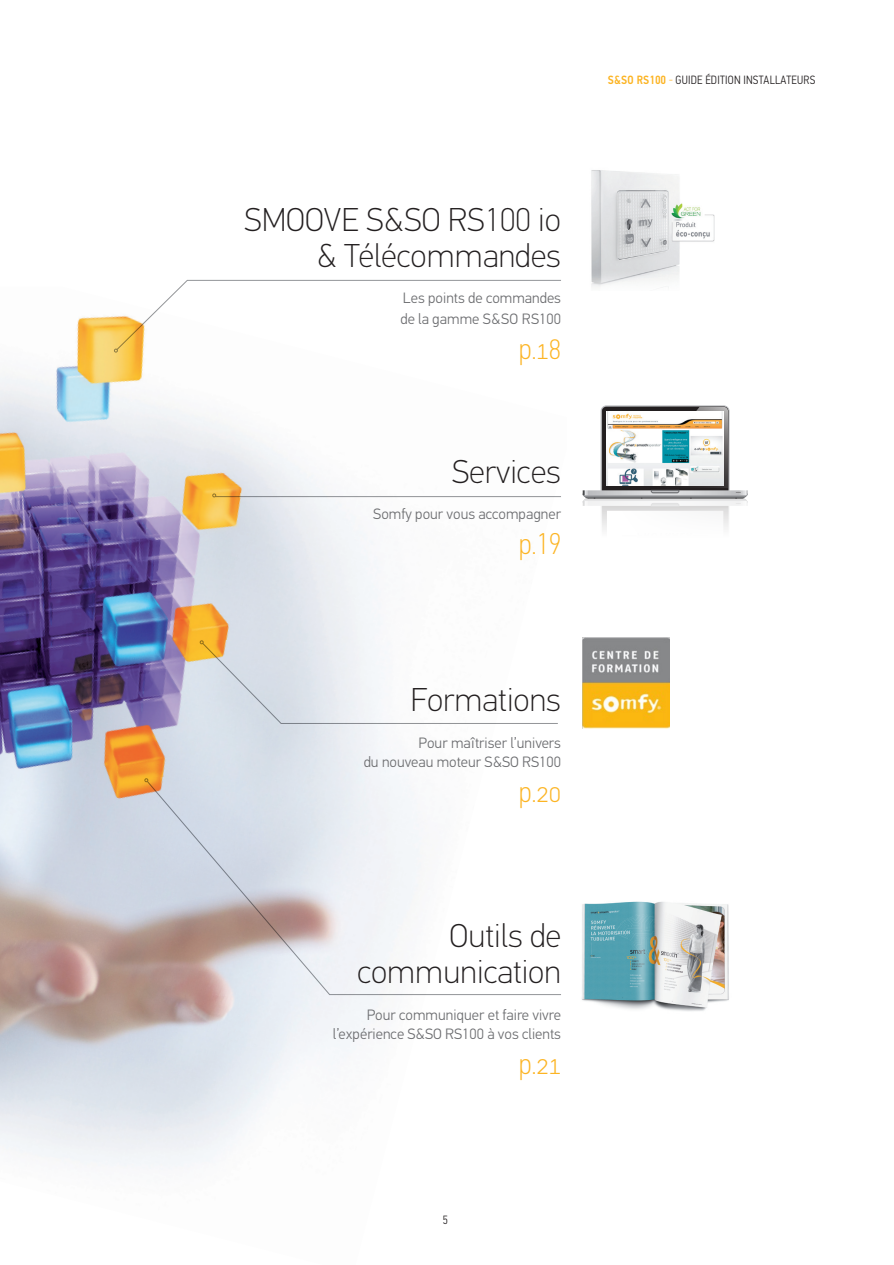
<style>
.page{position:relative;width:894px;height:1265px;background:#fff}
.page>*{position:absolute;margin:0;border:0;box-sizing:border-box;transform-origin:0 0}
.t1{font:100 33px/36px "PF Din Text Pro";color:#231f20;text-align:right}
.t2{font:100 30px "PF Din Text Cond Pro";color:#fcb423}
.t3{font:300 15px/19.5px "PF Din Text Pro";color:#6c6d70;text-align:right}
.t4{font:300 12px "PF Din Text Cond Pro";letter-spacing:.02em;color:#231f20}
.s1{font-weight:500;color:#fcb423}
.s2{color:#fcb423}
</style>
<div class="page">
<img style="left:0;top:316px;width:561px;height:853px">
<svg style="left:200px;top:640px;width:358px;height:84px"></svg>
<svg style="left:146px;top:780px;width:415px;height:215px"></svg>
<svg style="left:144px;top:778px;width:4px;height:4px"></svg>
<img style="left:582px;top:637px;width:88px;height:91px">
<img style="left:582px;top:901px;width:147px;height:110px">
<svg style="left:114px;top:280px;width:447px;height:72px"></svg>
<svg style="left:212px;top:493px;width:349px;height:4px"></svg>
<svg style="left:582px;top:406px;width:165px;height:124px"></svg>
<img style="left:606px;top:412px;width:117px;height:73px">
<img style="left:591px;top:170px;width:124px;height:117px">
<p class="t4" style="left:608px;top:73px;width:209px"><span class="s1">S&amp;SO RS100</span> <span class="s2">-</span> GUIDE ÉDITION INSTALLATEURS</p>
<p class="t1" style="left:244px;top:202px;width:318px">SMOOVE S&amp;SO RS100 io &amp; Télécommandes</p>
<p class="t3" style="left:400px;top:288px;width:162px;line-height:21px;text-align:left">Les points de commandes de la gamme S&amp;SO RS100</p>
<p class="t2" style="left:519px;top:331px;width:43px">p.18</p>
<p class="t1" style="left:451px;top:454px;width:111px">Services</p>
<p class="t3" style="left:373px;top:504px;width:189px">Somfy pour vous accompagner</p>
<p class="t2" style="left:519px;top:526px;width:43px">p.19</p>
<p class="t1" style="left:410px;top:682px;width:152px">Formations</p>
<p class="t3" style="left:363px;top:733px;width:199px">Pour maîtriser l’univers<br>du nouveau moteur S&amp;SO RS100</p>
<p class="t2" style="left:519px;top:774px;width:43px">p.20</p>
<p class="t1" style="left:357px;top:918px;width:205px">Outils de communication</p>
<p class="t3" style="left:333px;top:1005px;width:229px">Pour communiquer et faire vivre l’expérience S&amp;SO RS100 à vos clients</p>
<p class="t2" style="left:519px;top:1046px;width:43px">p.21</p>
<p class="t4" style="left:443px;top:1212px;width:7px">5</p>
</div>
